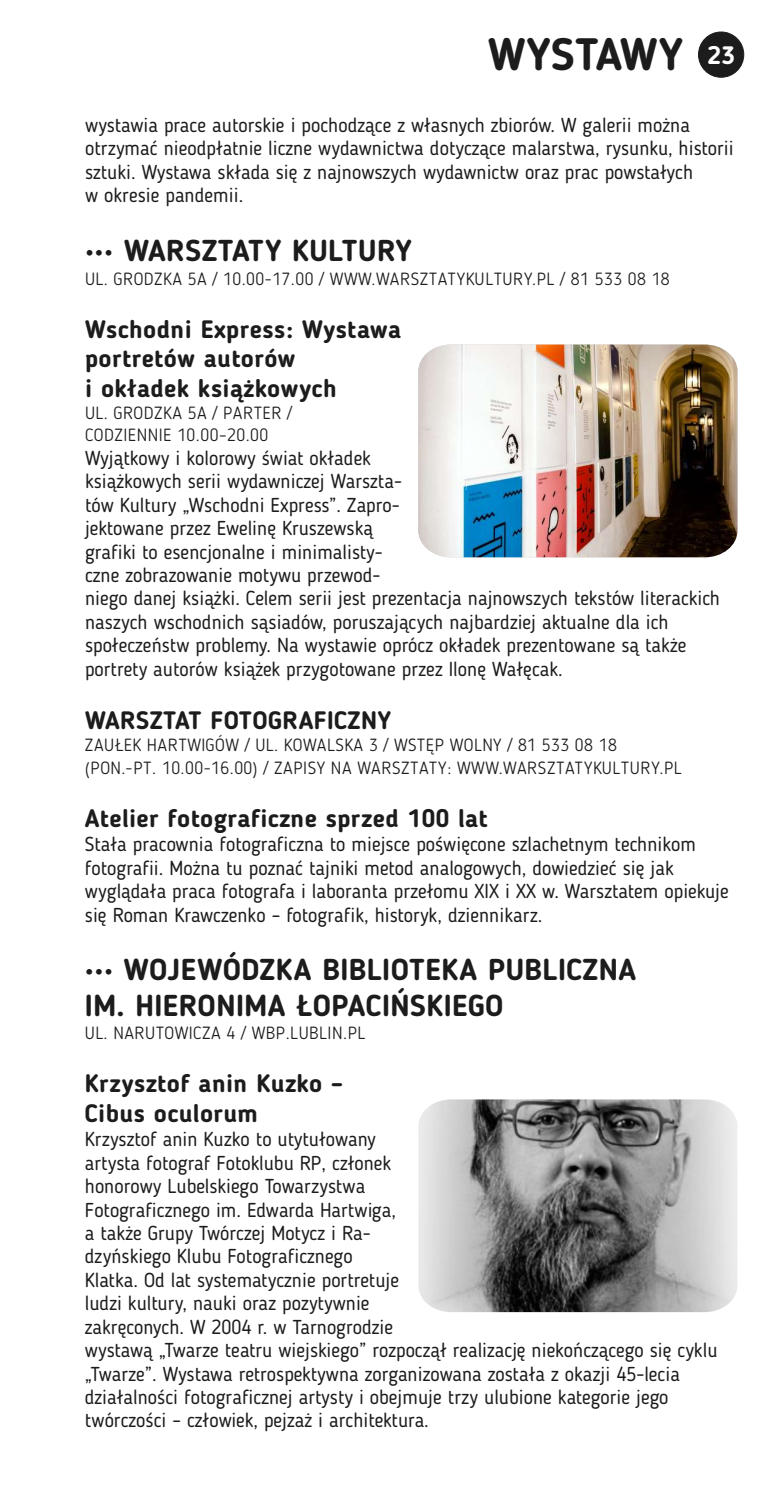
<style>
.page{position:relative;width:780px;height:1489px;background:#fff}
.page>*{position:absolute;margin:0;border:0;box-sizing:border-box;transform-origin:0 0}
.t1{font:700 45px "Blogger Sans";letter-spacing:.005em;color:#1c1c1c}
.t2{font:700 30px/35.2px "Blogger Sans";letter-spacing:.015em;color:#1c1c1c}
.t3{font:700 25px/29.5px "Blogger Sans";letter-spacing:.015em;color:#1c1c1c}
.t4{font:20px/23.5px "Blogger Sans";color:#1c1c1c}
.t5{font:300 17.5px/22.5px "Blogger Sans";letter-spacing:.03em;color:#1c1c1c}
</style>
<div class="page">
<div style="left:698px;top:32px;width:46px;height:45px;background:#1c1c1c;border:1px solid #1c1c1c;border-radius:50%"></div>
<img style="left:418px;top:344px;width:319px;height:213px">
<img style="left:418px;top:1099px;width:319px;height:212px">
<h1 class="t1" style="left:488px;top:36px;width:248px">WYSTAWY <sup>23</sup></h1>
<p class="t4" style="left:85px;top:115px;width:650px">wystawia prace autorskie i pochodzące z własnych zbiorów. W galerii można otrzymać nieodpłatnie liczne wydawnictwa dotyczące malarstwa, rysunku, historii sztuki. Wystawa składa się z najnowszych wydawnictw oraz prac powstałych<br>w okresie pandemii.</p>
<h2 class="t2" style="left:85px;top:236px;width:328px">••• WARSZTATY KULTURY</h2>
<p class="t5" style="left:85px;top:269px;width:586px">UL. GRODZKA 5A / 10.00-17.00 / WWW.WARSZTATYKULTURY.PL / 81 533 08 18</p>
<p class="t3" style="left:85px;top:316px;width:317px">Wschodni Express: Wystawa portretów autorów<br>i okładek książkowych</p>
<p class="t5" style="left:85px;top:403px;width:209px">UL. GRODZKA 5A / PARTER /<br>CODZIENNIE 10.00–20.00</p>
<p class="t4" style="left:85px;top:448px;width:636px">Wyjątkowy i kolorowy świat okładek<br>książkowych serii wydawniczej Warszta-<br>tów Kultury „Wschodni Express”. Zapro-<br>jektowane przez Ewelinę Kruszewską<br>grafiki to esencjonalne i minimalisty-<br>czne zobrazowanie motywu przewod-<br>niego danej książki. Celem serii jest prezentacja najnowszych tekstów literackich naszych wschodnich sąsiadów, poruszających najbardziej aktualne dla ich społeczeństw problemy. Na wystawie oprócz okładek prezentowane są także portrety autorów książek przygotowane przez Ilonę Wałęcak.</p>
<p class="t3" style="left:85px;top:707px;width:307px">WARSZTAT FOTOGRAFICZNY</p>
<p class="t5" style="left:85px;top:735px;width:598px">ZAUŁEK HARTWIGÓW / UL. KOWALSKA 3 / WSTĘP WOLNY / 81 533 08 18 (PON.-PT. 10.00-16.00) / ZAPISY NA WARSZTATY: WWW.WARSZTATYKULTURY.PL</p>
<p class="t3" style="left:85px;top:805px;width:404px">Atelier fotograficzne sprzed 100 lat</p>
<p class="t4" style="left:85px;top:834px;width:645px">Stała pracownia fotograficzna to miejsce poświęcone szlachetnym technikom fotografii. Można tu poznać tajniki metod analogowych, dowiedzieć się jak wyglądała praca fotografa i laboranta przełomu XIX i XX w. Warsztatem opiekuje się Roman Krawczenko – fotografik, historyk, dziennikarz.</p>
<h2 class="t2" style="left:85px;top:954px;width:553px">••• WOJEWÓDZKA BIBLIOTEKA PUBLICZNA<br>IM. HIERONIMA ŁOPACIŃSKIEGO</h2>
<p class="t5" style="left:85px;top:1023px;width:282px">UL. NARUTOWICZA 4 / WBP.LUBLIN.PL</p>
<p class="t3" style="left:85px;top:1070px;width:260px">Krzysztof anin Kuzko –<br>Cibus oculorum</p>
<p class="t4" style="left:85px;top:1129px;width:634px">Krzysztof anin Kuzko to utytułowany<br>artysta fotograf Fotoklubu RP, członek<br>honorowy Lubelskiego Towarzystwa<br>Fotograficznego im. Edwarda Hartwiga,<br>a także Grupy Twórczej Motycz i Ra-<br>dzyńskiego Klubu Fotograficznego<br>Klatka. Od lat systematycznie portretuje<br>ludzi kultury, nauki oraz pozytywnie<br>zakręconych. W 2004 r. w Tarnogrodzie<br>wystawą „Twarze teatru wiejskiego” rozpoczął realizację niekończącego się cyklu „Twarze”. Wystawa retrospektywna zorganizowana została z okazji 45-lecia działalności fotograficznej artysty i obejmuje trzy ulubione kategorie jego twórczości – człowiek, pejzaż i architektura.</p>
</div>
